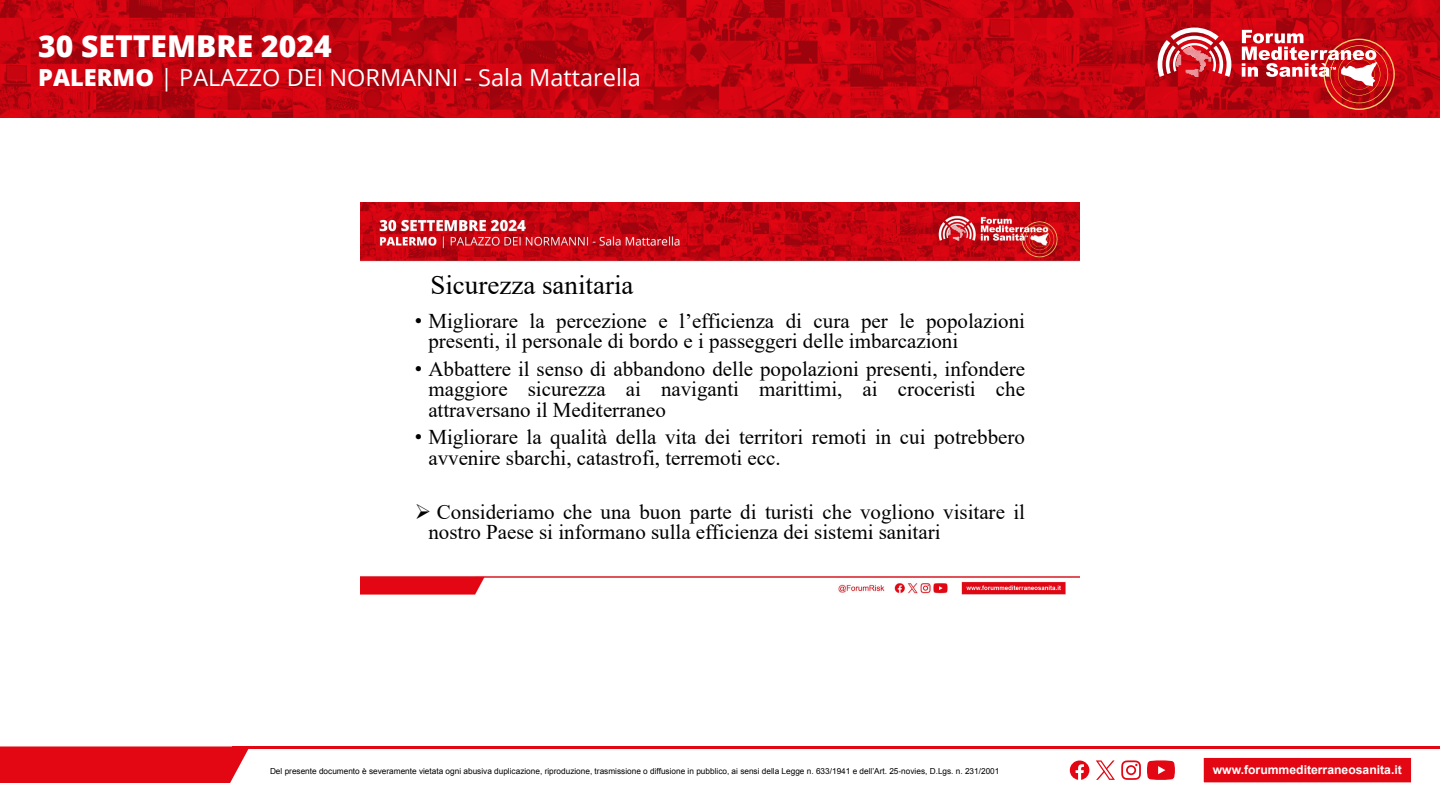
<style>
.page{position:relative;width:1440px;height:810px;background:#fff}
.page>*{position:absolute;margin:0;border:0;box-sizing:border-box;transform-origin:0 0}
.t1{font:800 30.08px "Open Sans";color:#fff}
.t2{font:27px "Times New Roman";color:#000}
.t3{font:23.55px "Open Sans";color:#fff}
.t4{font:21px/20.3px "Times New Roman";color:#000}
.t5{font:700 12.15px "Arial";color:#fff}
.t6{font:8.25px "Arial";color:#000}
.s1{font-weight:800}
.s2{font-family:"Arial"}
</style>
<div class="page">
<div style="left:0;top:746px;width:249px;height:37px;background:#e30613"></div>
<hr style="left:232px;top:746px;width:1208px;height:3px;background:#e30613">
<div style="left:1203px;top:757px;width:209px;height:27px;background:#e30613;border:1px solid #fff"></div>
<svg style="left:1121px;top:760px;width:20px;height:20px"></svg>
<svg style="left:1147px;top:760px;width:28px;height:20px"></svg>
<svg style="left:1070px;top:761px;width:19px;height:19px"></svg>
<svg style="left:1096px;top:760px;width:19px;height:20px"></svg>
<svg style="left:0;top:0;width:1440px;height:117px;background:#c3040f"></svg>
<svg style="left:1158px;top:28px;width:73px;height:49px"></svg>
<svg style="left:1242px;top:30px;width:153px;height:80px;background:#d13f43"></svg>
<img style="left:360px;top:202px;width:720px;height:393px">
<h1 class="t1" style="left:38px;top:24px;width:295px">30 SETTEMBRE 2024</h1>
<p class="t3" style="left:38px;top:62px;width:604px"><span class="s1">PALERMO</span> | PALAZZO DEI NORMANNI - Sala Mattarella</p>
<p class="t2" style="left:430px;top:266px;width:205px">Sicurezza sanitaria</p>
<p class="t4" style="left:428px;top:310px;width:598px;text-indent:-14px"><span class="s2">•</span> Migliorare la percezione e l’efficienza di cura per le popolazioni presenti, il personale di bordo e i passeggeri delle imbarcazioni</p>
<p class="t4" style="left:428px;top:358px;width:598px;text-align:justify;text-indent:-13px"><span class="s2">•</span> Abbattere il senso di abbandono delle popolazioni presenti, infondere maggiore sicurezza ai naviganti marittimi, ai croceristi che attraversano il Mediterraneo</p>
<p class="t4" style="left:428px;top:426px;width:598px;text-indent:-14px"><span class="s2">•</span> Migliorare la qualità della vita dei territori remoti in cui potrebbero avvenire sbarchi, catastrofi, terremoti ecc.</p>
<p class="t4" style="left:428px;top:502px;width:598px;text-indent:-14px">➢ Consideriamo che una buon parte di turisti che vogliono visitare il nostro Paese si informano sulla efficienza dei sistemi sanitari</p>
<p class="t6" style="left:270px;top:766px;width:731px">Del presente documento è severamente vietata ogni abusiva duplicazione, riproduzione, trasmissione o diffusione in pubblico, ai sensi della Legge n. 633/1941 e dell’Art. 25-novies, D.Lgs. n. 231/2001</p>
<p class="t5" style="left:1213px;top:762px;width:191px">www.forummediterraneosanita.it</p>
</div>
